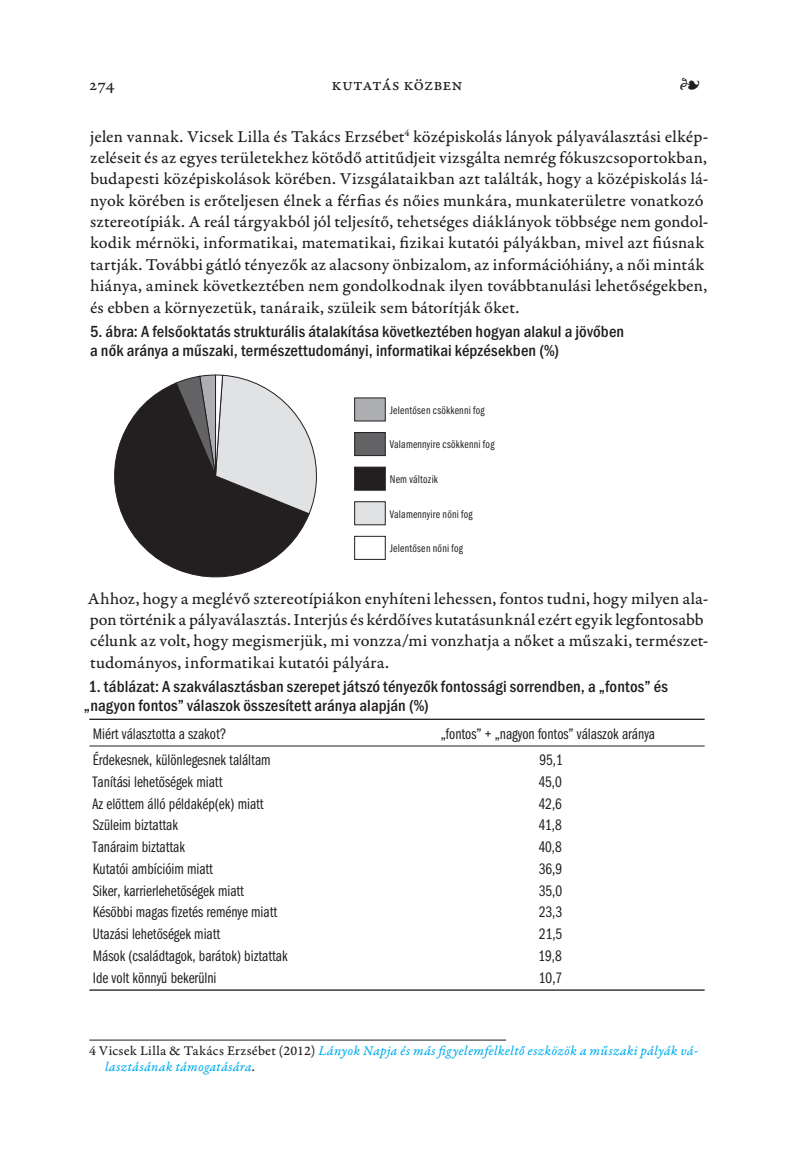
<style>
.page{position:relative;width:794px;height:1166px;background:#fff}
.page>*{position:absolute;margin:0;border:0;box-sizing:border-box;transform-origin:0 0}
.t1{font:21px "Wood Type Jelek";color:#231f20}
.t2{font:17.5px/21.3px "Garamond Premr Pro Capt";color:#231f20}
.t3{font:16.62px/19.2px "Franklin Gothic Cond Med";letter-spacing:.01em;color:#231f20}
.t4{font:15.75px "Franklin Gothic Comp";color:#231f20}
.t5{font:italic 14px/15.8px "Garamond Premr Pro Capt";letter-spacing:.015em;color:#00aeef}
.t6{font:11.55px "Franklin Gothic Comp";letter-spacing:.02em;color:#231f20}
.s1{font-style:normal;color:#231f20}
</style>
<div class="page">
<hr style="left:89px;top:718px;width:308px;height:2px;background:#231f20">
<hr style="left:397px;top:718px;width:307px;height:2px;background:#231f20">
<hr style="left:89px;top:745px;width:308px;height:1px;background:#231f20">
<hr style="left:397px;top:745px;width:307px;height:1px;background:#231f20">
<hr style="left:89px;top:989px;width:308px;height:2px;background:#231f20">
<hr style="left:397px;top:989px;width:307px;height:2px;background:#231f20">
<hr style="left:89px;top:1039px;width:417px;height:1px;background:#231f20">
<div style="left:354px;top:397px;width:32px;height:24px;background:#adaeb2;border:1px solid #231f20"></div>
<div style="left:354px;top:432px;width:32px;height:24px;background:#636366;border:1px solid #231f20"></div>
<div style="left:354px;top:467px;width:32px;height:24px;background:#231f20;border:1px solid #231f20"></div>
<svg style="left:114px;top:383px;width:195px;height:194px"></svg>
<div style="left:354px;top:501px;width:32px;height:24px;background:#e1e2e4;border:1px solid #231f20"></div>
<div style="left:354px;top:536px;width:32px;height:24px;background:#fff;border:1px solid #231f20"></div>
<svg style="left:175px;top:375px;width:142px;height:140px;background:#a09fa1"></svg>
<p class="t2" style="left:89px;top:74px;width:28px">274</p>
<p class="t2" style="left:331px;top:74px;width:133px">kutatás közben</p>
<p class="t1" style="left:678px;top:74px;width:26px">W</p>
<p class="t2" style="left:90px;top:126px;width:620px">jelen vannak. Vicsek Lilla és Takács Erzsébet<sup>4</sup> középiskolás lányok pályaválasztási elkép&shy;zeléseit és az egyes területekhez kötődő attitűdjeit vizsgálta nemrég fókuszcsoportokban, budapesti középiskolások körében. Vizsgálataikban azt találták, hogy a középiskolás lá&shy;nyok körében is erőteljesen élnek a férfias és nőies munkára, munkaterületre vonatkozó sztereotípiák. A reál tárgyakból jól teljesítő, tehetséges diáklányok többsége nem gondol&shy;kodik mérnöki, informatikai, matematikai, fizikai kutatói pályákban, mivel azt fiúsnak tartják. További gátló tényezők az alacsony önbizalom, az információhiány, a női minták hiánya, aminek következtében nem gondolkodnak ilyen továbbtanulási lehetőségekben, és ebben a környezetük, tanáraik, szüleik sem bátorítják őket.</p>
<p class="t3" style="left:90px;top:321px;width:536px">5. ábra: A felsőoktatás strukturális átalakítása következtében hogyan alakul a jövőben a nők aránya a műszaki, természettudományi, informatikai képzésekben (%)</p>
<p class="t6" style="left:390px;top:404px;width:96px">Jelentősen csökkenni fog</p>
<p class="t6" style="left:390px;top:438px;width:106px">Valamennyire csökkenni fog</p>
<p class="t6" style="left:390px;top:473px;width:50px">Nem változik</p>
<p class="t6" style="left:390px;top:507px;width:84px">Valamennyire nőni fog</p>
<p class="t6" style="left:390px;top:542px;width:75px">Jelentősen nőni fog</p>
<p class="t2" style="left:88px;top:588px;width:622px">Ahhoz, hogy a meglévő sztereotípiákon enyhíteni lehessen, fontos tudni, hogy milyen ala&shy;pon történik a pályaválasztás. Interjús és kérdőíves kutatásunknál ezért egyik legfontosabb célunk az volt, hogy megismerjük, mi vonzza/mi vonzhatja a nőket a műszaki, természet&shy;tudományos, informatikai kutatói pályára.</p>
<p class="t3" style="left:84px;top:677px;width:585px">1. táblázat: A szakválasztásban szerepet játszó tényezők fontossági sorrendben, a „fontos” és „nagyon fontos” válaszok összesített aránya alapján (%)</p>
<p class="t4" style="left:93px;top:725px;width:135px">Miért választotta a szakot?</p>
<p class="t4" style="left:441px;top:725px;width:216px">„fontos” + „nagyon fontos” válaszok aránya</p>
<p class="t4" style="left:93px;top:751px;width:179px">Érdekesnek, különlegesnek találtam</p>
<p class="t4" style="left:539px;top:751px;width:25px">95,1</p>
<p class="t4" style="left:93px;top:773px;width:131px">Tanítási lehetőségek miatt</p>
<p class="t4" style="left:538px;top:773px;width:25px">45,0</p>
<p class="t4" style="left:92px;top:795px;width:173px">Az előttem álló példakép(ek) miatt</p>
<p class="t4" style="left:538px;top:795px;width:25px">42,6</p>
<p class="t4" style="left:93px;top:816px;width:87px">Szüleim biztattak</p>
<p class="t4" style="left:538px;top:816px;width:25px">41,8</p>
<p class="t4" style="left:93px;top:838px;width:94px">Tanáraim biztattak</p>
<p class="t4" style="left:538px;top:838px;width:25px">40,8</p>
<p class="t4" style="left:93px;top:860px;width:122px">Kutatói ambícióim miatt</p>
<p class="t4" style="left:539px;top:860px;width:25px">36,9</p>
<p class="t4" style="left:93px;top:882px;width:153px">Siker, karrierlehetőségek miatt</p>
<p class="t4" style="left:539px;top:882px;width:25px">35,0</p>
<p class="t4" style="left:93px;top:903px;width:186px">Későbbi magas fizetés reménye miatt</p>
<p class="t4" style="left:539px;top:903px;width:25px">23,3</p>
<p class="t4" style="left:93px;top:925px;width:129px">Utazási lehetőségek miatt</p>
<p class="t4" style="left:539px;top:925px;width:25px">21,5</p>
<p class="t4" style="left:93px;top:947px;width:196px">Mások (családtagok, barátok) biztattak</p>
<p class="t4" style="left:538px;top:947px;width:25px">19,8</p>
<p class="t4" style="left:93px;top:969px;width:125px">Ide volt könnyű bekerülni</p>
<p class="t4" style="left:539px;top:969px;width:25px">10,7</p>
<p class="t5" style="left:105px;top:1044px;width:595px;text-indent:-16px"><span class="s1">4 Vicsek Lilla &amp; Takács Erzsébet (2012)</span> Lányok Napja és más figyelemfelkeltő eszközök a műszaki pályák vá&shy;lasztásának támogatására<span class="s1">.</span></p>
</div>
